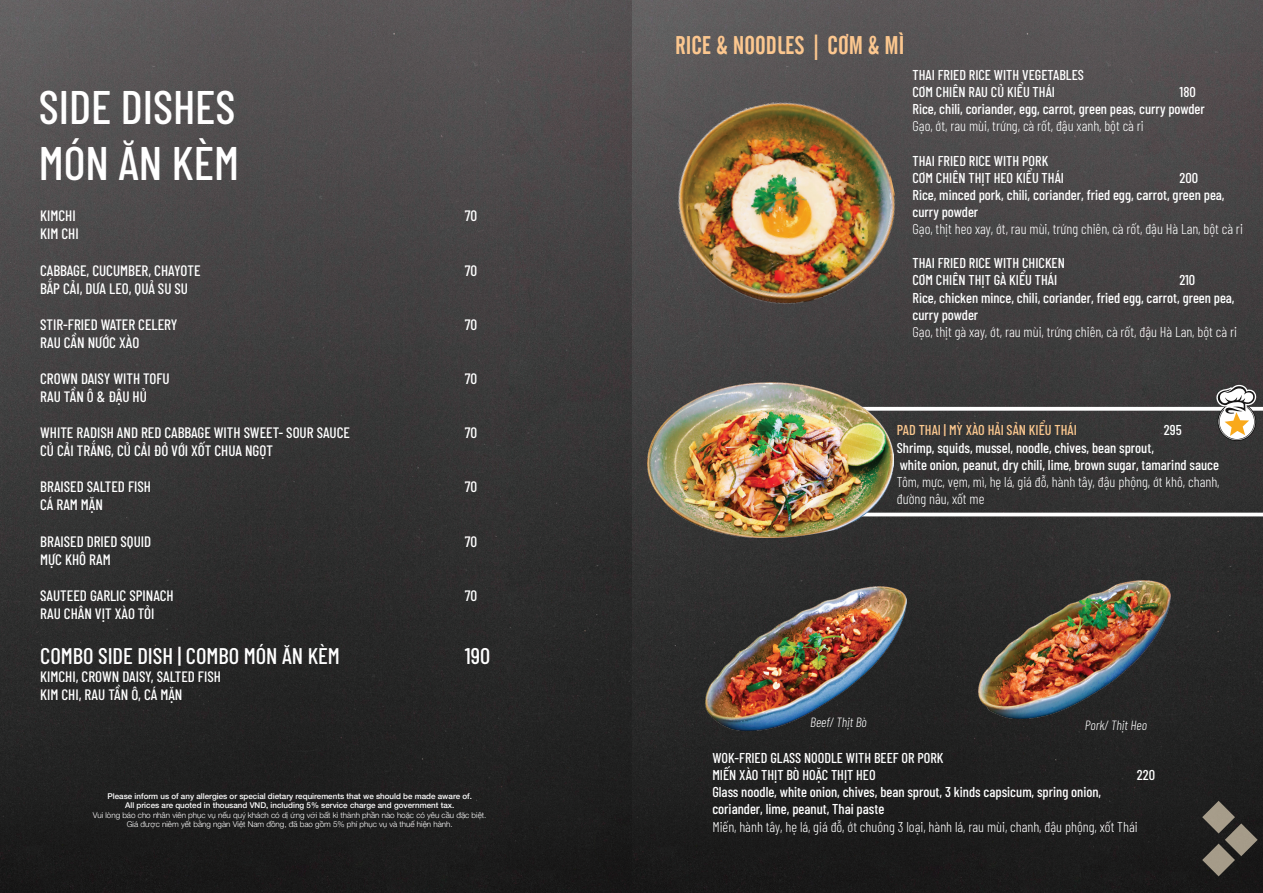
<style>
.page{position:relative;width:1263px;height:893px;background:#fff}
.page>*{position:absolute;margin:0;border:0;box-sizing:border-box;transform-origin:0 0}
.t1{font:500 46.95px/56.4px "Barlow Condensed";color:#fff}
.t2{font:25.35px "UTM Cafeta";color:#fcc78f}
.t3{font:500 22.65px "Barlow Condensed";color:#fff}
.t4{font:500 15px/18px "Barlow Condensed";color:#fff}
.t5{font:500 14.25px/17.1px "Barlow Condensed";color:#fff}
.t6{font:300 14.25px/17.1px "Barlow Condensed";color:#fff}
.t7{font:500 14.25px "Barlow Condensed";color:#fcc88f}
.t8{font:italic 300 13.35px "Barlow Condensed";color:#fff}
.t9{font:500 7.95px/9.6px "Helvetica Neue";color:#fff;text-align:center}
.t10{font:300 7.95px/9.6px "Helvetica Neue";color:#fff;text-align:center}
</style>
<div class="page">
<img style="left:0;top:0;width:632px;height:893px">
<img style="left:632px;top:0;width:631px;height:893px">
<svg style="left:1202px;top:801px;width:55px;height:75px;background:#504c45"></svg>
<img style="left:660px;top:81px;width:253px;height:243px">
<img style="left:978px;top:581px;width:192px;height:137px">
<img style="left:705px;top:587px;width:201px;height:143px">
<img style="left:647px;top:383px;width:246px;height:154px">
<svg style="left:855px;top:383px;width:408px;height:133px;background:#4a4945"></svg>
<h1 class="t1" style="left:39px;top:75px;width:201px">SIDE DISHES<br>MÓN ĂN KÈM</h1>
<p class="t4" style="left:40px;top:206px;width:37px">KIMCHI</p>
<p class="t4" style="left:465px;top:206px;width:14px">70</p>
<p class="t4" style="left:40px;top:224px;width:40px">KIM CHI</p>
<p class="t4" style="left:40px;top:260px;width:162px">CABBAGE, CUCUMBER, CHAYOTE</p>
<p class="t4" style="left:465px;top:260px;width:14px">70</p>
<p class="t4" style="left:40px;top:278px;width:149px">BẮP CẢI, DƯA LEO, QUẢ SU SU</p>
<p class="t4" style="left:40px;top:314px;width:139px">STIR-FRIED WATER CELERY</p>
<p class="t4" style="left:465px;top:314px;width:14px">70</p>
<p class="t4" style="left:40px;top:332px;width:101px">RAU CẦN NƯỚC XÀO</p>
<p class="t4" style="left:40px;top:368px;width:131px">CROWN DAISY WITH TOFU</p>
<p class="t4" style="left:465px;top:368px;width:14px">70</p>
<p class="t4" style="left:40px;top:386px;width:108px">RAU TẦN Ô &amp; ĐẬU HỦ</p>
<p class="t4" style="left:40px;top:423px;width:311px">WHITE RADISH AND RED CABBAGE WITH SWEET- SOUR SAUCE</p>
<p class="t4" style="left:465px;top:423px;width:14px">70</p>
<p class="t4" style="left:40px;top:441px;width:234px">CỦ CẢI TRẮNG, CỦ CẢI ĐỎ VỚI XỐT CHUA NGỌT</p>
<p class="t4" style="left:40px;top:477px;width:112px">BRAISED SALTED FISH</p>
<p class="t4" style="left:465px;top:477px;width:14px">70</p>
<p class="t4" style="left:40px;top:495px;width:64px">CÁ RAM MẶN</p>
<p class="t4" style="left:40px;top:531px;width:113px">BRAISED DRIED SQUID</p>
<p class="t4" style="left:465px;top:531px;width:14px">70</p>
<p class="t4" style="left:40px;top:549px;width:72px">MỰC KHÔ RAM</p>
<p class="t4" style="left:40px;top:585px;width:135px">SAUTEED GARLIC SPINACH</p>
<p class="t4" style="left:465px;top:585px;width:14px">70</p>
<p class="t4" style="left:40px;top:603px;width:116px">RAU CHÂN VỊT XÀO TỎI</p>
<h3 class="t3" style="left:40px;top:640px;width:301px">COMBO SIDE DISH | COMBO MÓN ĂN KÈM</h3>
<h3 class="t3" style="left:465px;top:640px;width:27px">190</h3>
<p class="t4" style="left:40px;top:666px;width:182px">KIMCHI, CROWN DAISY, SALTED FISH<br>KIM CHI, RAU TẦN Ô, CÁ MẶN</p>
<p class="t9" style="left:108px;top:791px;width:366px">Please inform us of any allergies or special dietary requirements that we should be made aware of.<br>All prices are quoted in thousand VND, including 5% service charge and government tax.</p>
<p class="t10" style="left:93px;top:810px;width:395px">Vui lòng báo cho nhân viên phục vụ nếu quý khách có dị ứng với bất kì thành phần nào hoặc có yêu cầu đặc biệt.<br>Giá được niêm yết bằng ngàn Việt Nam đồng, đã bao gồm 5% phí phục vụ và thuế hiện hành.</p>
<h2 class="t2" style="left:675px;top:28px;width:231px">RICE &amp; NOODLES | CƠM &amp; MÌ</h2>
<p class="t5" style="left:912px;top:65px;width:173px">THAI FRIED RICE WITH VEGETABLES<br>CƠM CHIÊN RAU CỦ KIỂU THÁI</p>
<p class="t5" style="left:912px;top:82px;width:294px;text-indent:267px">180<br>Rice, chili, coriander, egg, carrot, green peas, curry powder</p>
<p class="t6" style="left:912px;top:117px;width:233px">Gạo, ớt, rau mùi, trứng, cà rốt, đậu xanh, bột cà ri</p>
<p class="t5" style="left:912px;top:151px;width:153px">THAI FRIED RICE WITH PORK<br>CƠM CHIÊN THỊT HEO KIỂU THÁI</p>
<p class="t5" style="left:912px;top:168px;width:314px;text-indent:267px">200<br>Rice, minced pork, chili, coriander, fried egg, carrot, green pea, curry powder</p>
<p class="t6" style="left:912px;top:219px;width:332px">Gạo, thịt heo xay, ớt, rau mùi, trứng chiên, cà rốt, đậu Hà Lan, bột cà ri</p>
<p class="t5" style="left:912px;top:254px;width:154px">THAI FRIED RICE WITH CHICKEN<br>CƠM CHIÊN THỊT GÀ KIỂU THÁI</p>
<p class="t5" style="left:912px;top:271px;width:324px;text-indent:267px">210<br>Rice, chicken mince, chili, coriander, fried egg, carrot, green pea, curry powder</p>
<p class="t6" style="left:912px;top:322px;width:326px">Gạo, thịt gà xay, ớt, rau mùi, trứng chiên, cà rốt, đậu Hà Lan, bột cà ri</p>
<p class="t7" style="left:897px;top:420px;width:182px">PAD THAI | MỲ XÀO HẢI SẢN KIỂU THÁI</p>
<p class="t5" style="left:1164px;top:421px;width:19px">295</p>
<p class="t5" style="left:897px;top:438px;width:324px">Shrimp, squids, mussel, noodle, chives, bean sprout,<br>white onion, peanut, dry chili, lime, brown sugar, tamarind sauce</p>
<p class="t6" style="left:897px;top:472px;width:324px">Tôm, mực, vẹm, mì, hẹ lá, giá đỗ, hành tây, đậu phộng, ớt khô, chanh, đường nâu, xốt me</p>
<p class="t8" style="left:810px;top:713px;width:58px">Beef/ Thịt Bò</p>
<p class="t8" style="left:1085px;top:716px;width:64px">Pork/ Thịt Heo</p>
<p class="t5" style="left:712px;top:748px;width:233px">WOK-FRIED GLASS NOODLE WITH BEEF OR PORK<br>MIẾN XÀO THỊT BÒ HOẶC THỊT HEO</p>
<p class="t5" style="left:1137px;top:765px;width:20px">220</p>
<p class="t5" style="left:712px;top:783px;width:390px">Glass noodle, white onion, chives, bean sprout, 3 kinds capsicum, spring onion, coriander, lime, peanut, Thai paste</p>
<p class="t6" style="left:712px;top:817px;width:427px">Miến, hành tây, hẹ lá, giá đỗ, ớt chuông 3 loại, hành lá, rau mùi, chanh, đậu phộng, xốt Thái</p>
</div>
